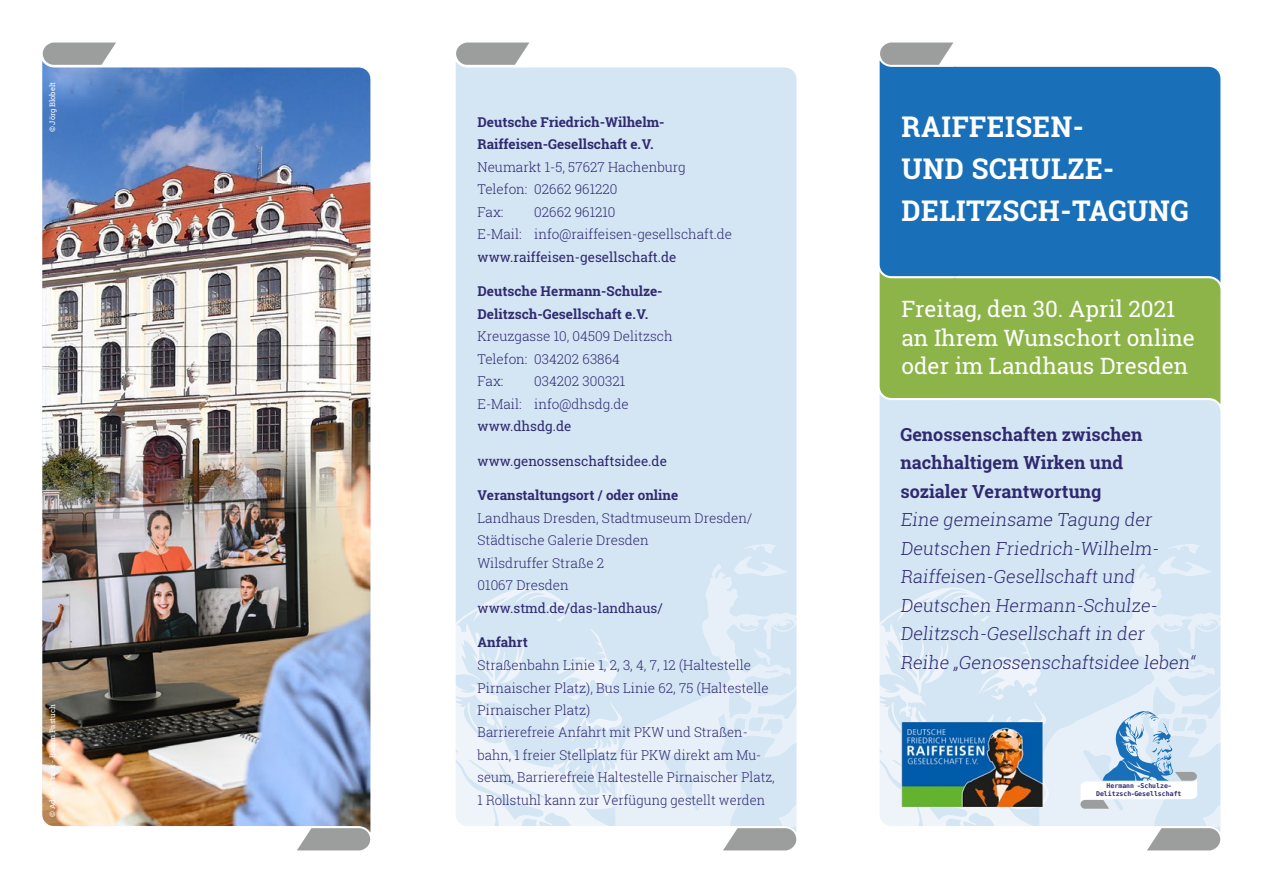
<style>
.page{position:relative;width:1263px;height:893px;background:#fff}
.page>*{position:absolute;margin:0;border:0;box-sizing:border-box;transform-origin:0 0}
.t1{font:700 28.5px/42px "Roboto Slab";letter-spacing:.02em;color:#fff}
.t2{font:22.5px/28.5px "Roboto Slab";color:#fff}
.t3{font:300 18px/28.5px "Roboto Slab";color:#302970}
.t4{font:700 18px/28.5px "Roboto Slab";color:#302970}
.t5{font:300 13.5px/22.5px "Roboto Slab";color:#302970}
.t6{font:700 13.5px/22.5px "Roboto Slab";color:#302970}
.t7{font:13.5px "Roboto Slab";color:#302970}
.t8{font:7.5px "Roboto Slab";color:#fff}
.t9{font:700 6.6px/7.5px "Menlo";color:#302970;text-align:center}
</style>
<div class="page">
<div style="left:456px;top:65px;width:76px;height:522px;background:#d4e5f4"></div>
<div style="left:530px;top:68px;width:266px;height:760px;background:#d4e5f4"></div>
<svg style="left:723px;top:828px;width:73px;height:22px;background:#a9aaaa"></svg>
<svg style="left:297px;top:832px;width:73px;height:18px"></svg>
<svg style="left:456px;top:43px;width:73px;height:22px;background:#a9aaaa"></svg>
<svg style="left:43px;top:43px;width:73px;height:18px"></svg>
<svg style="left:1220px;top:564px;width:1px;height:262px"></svg>
<svg style="left:615px;top:564px;width:182px;height:262px;background:#dbe9f5"></svg>
<svg style="left:734px;top:544px;width:53px;height:35px;background:#d9e8f5"></svg>
<svg style="left:750px;top:616px;width:25px;height:49px"></svg>
<svg style="left:752px;top:671px;width:32px;height:9px"></svg>
<svg style="left:455px;top:587px;width:171px;height:241px;background:#ddeaf6"></svg>
<svg style="left:879px;top:43px;width:341px;height:807px;background:#96bbc5"></svg>
<img style="left:42px;top:61px;width:328px;height:771px">
<p class="t8" style="left:47px;top:132px;width:52px;rotate:-90deg">© Jörg Blobelt</p>
<p class="t8" style="left:47px;top:817px;width:114px;rotate:-90deg">© Adobe Stock - Badim Pastuch</p>
<p class="t6" style="left:477px;top:111px;width:189px">Deutsche Friedrich-Wilhelm-<br>Raiffeisen-Gesellschaft e. V.</p>
<p class="t5" style="left:477px;top:155px;width:210px">Neumarkt 1-5, 57627 Hachenburg<br>Telefon: 02662 961220<br>Fax:</p>
<p class="t5" style="left:477px;top:200px;width:256px;text-indent:57px">02662 961210<br>E-Mail: info@raiffeisen-gesellschaft.de</p>
<p class="t7" style="left:477px;top:248px;width:200px">www.raiffeisen-gesellschaft.de</p>
<p class="t6" style="left:477px;top:280px;width:187px">Deutsche Hermann-Schulze-<br>Delitzsch-Gesellschaft e. V.</p>
<p class="t5" style="left:477px;top:325px;width:197px">Kreuzgasse 10, 04509 Delitzsch<br>Telefon: 034202 63864<br>Fax:</p>
<p class="t5" style="left:477px;top:370px;width:153px;text-align:right">034202 300321<br>E-Mail: info@dhsdg.de</p>
<p class="t7" style="left:477px;top:417px;width:95px">www.dhsdg.de</p>
<p class="t7" style="left:477px;top:452px;width:191px">www.genossenschaftsidee.de</p>
<p class="t6" style="left:477px;top:484px;width:202px">Veranstaltungsort / oder online</p>
<p class="t5" style="left:477px;top:506px;width:276px">Landhaus Dresden, Stadtmuseum Dresden/<br>Städtische Galerie Dresden<br>Wilsdruffer Straße 2<br>01067 Dresden</p>
<p class="t7" style="left:477px;top:599px;width:187px">www.stmd.de/das-landhaus/</p>
<p class="t6" style="left:477px;top:631px;width:52px">Anfahrt</p>
<p class="t5" style="left:477px;top:653px;width:299px">Straßenbahn Linie 1, 2, 3, 4, 7, 12 (Haltestelle Pirnaischer Platz), Bus Linie 62, 75 (Haltestelle Pirnaischer Platz)<br>Barrierefreie Anfahrt mit PKW und Straßen&shy;bahn, 1 freier Stellplatz für PKW direkt am Mu&shy;seum, Barrierefreie Haltestelle Pirnaischer Platz, 1 Rollstuhl kann zur Verfügung gestellt werden</p>
<h1 class="t1" style="left:901px;top:105px;width:289px">RAIFFEISEN-<br>UND SCHULZE-<br>DELITZSCH-TAGUNG</h1>
<h2 class="t2" style="left:901px;top:294px;width:295px">Freitag, den 30. April 2021 an Ihrem Wunschort online oder im Landhaus Dresden</h2>
<h3 class="t4" style="left:900px;top:420px;width:244px">Genossenschaften zwischen nachhaltigem Wirken und sozialer Verantwortung</h3>
<h3 class="t3" style="left:900px;top:505px;width:299px">Eine gemeinsame Tagung der<br>Deutschen Friedrich-Wilhelm-<br>Raiffeisen-Gesellschaft und<br>Deutschen Hermann-Schulze-<br>Delitzsch-Gesellschaft in der<br>Reihe „Genossenschaftsidee leben“</h3>
<p class="t9" style="left:1096px;top:782px;width:87px">Hermann -Schulze-<br>Delitzsch-Gesellschaft</p>
</div>
